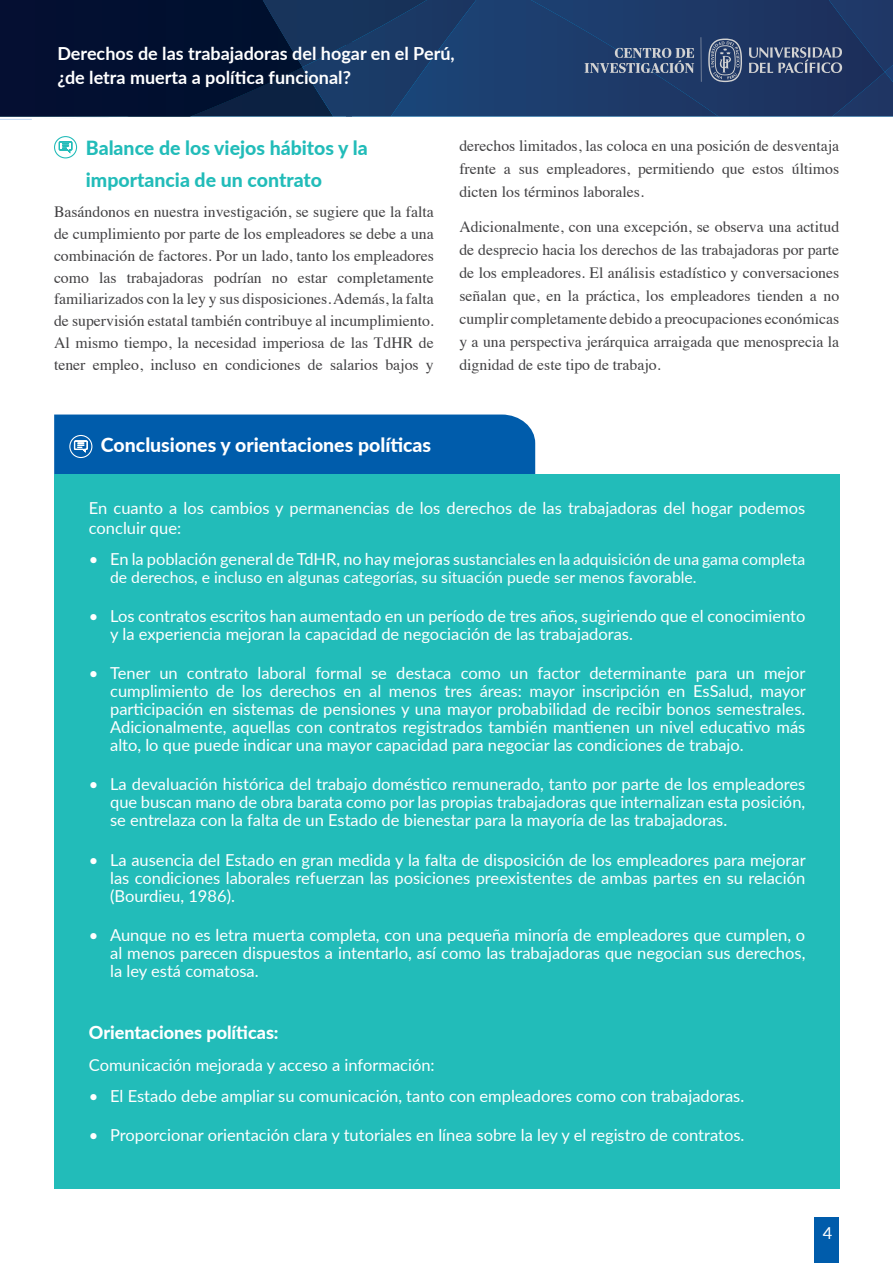
<style>
.page{position:relative;width:893px;height:1263px;background:#fff}
.page>*{position:absolute;margin:0;border:0;box-sizing:border-box;transform-origin:0 0}
.t1{font:800 19.5px/32.2px "Lato";color:#22bcb9}
.t2{font:800 19.5px "Lato";color:#fff}
.t3{font:700 18px/24px "Lato";color:#fff}
.t4{font:800 18px "Lato";color:#fff}
.t5{font:16.5px/18px "Lato";color:#fff;text-align:justify}
.t6{font:15.75px/23px "Times";color:#414042;text-align:justify}
.t7{font:15.75px/18px "Lato";color:#fff}
.s1{font-size:16.5px}
</style>
<div class="page">
<div style="left:815px;top:1217px;width:24px;height:46px;background:#005cab"></div>
<svg style="left:0;top:0;width:893px;height:118px;background:#193159"></svg>
<div style="left:54px;top:136px;width:23px;height:22px;border:1px solid #22bcb9;border-radius:50%"></div>
<svg style="left:59px;top:141px;width:13px;height:12px"></svg>
<div style="left:54px;top:414px;width:481px;height:60px;background:#005cab"></div>
<div style="left:54px;top:474px;width:785px;height:714px;background:#22bcb9"></div>
<p class="t3" style="left:57px;top:41px;width:399px">Derechos de las trabajadoras del hogar en el Perú, ¿de letra muerta a política funcional?</p>
<p class="t1" style="left:86px;top:131px;width:283px">Balance de los viejos hábitos y la importancia de un contrato</p>
<p class="t6" style="left:54px;top:200px;width:381px;line-height:21.8px">Basándonos en nuestra investigación, se sugiere que la falta de cumplimiento por parte de los empleadores se debe a una combinación de factores. Por un lado, tanto los empleadores como las trabajadoras podrían no estar completamente familiarizados con la ley y sus disposiciones. Además, la falta de supervisión estatal también contribuye al incumplimiento.<br>Al mismo tiempo, la necesidad imperiosa de las TdHR de tener empleo, incluso en condiciones de salarios bajos y</p>
<p class="t2" style="left:101px;top:431px;width:332px">Conclusiones y orientaciones políticas</p>
<p class="t6" style="left:459px;top:133px;width:381px">derechos limitados, las coloca en una posición de desventaja frente a sus empleadores, permitiendo que estos últimos dicten los términos laborales.</p>
<p class="t6" style="left:459px;top:214px;width:381px">Adicionalmente, con una excepción, se observa una actitud de desprecio hacia los derechos de las trabajadoras por parte de los empleadores. El análisis estadístico y conversaciones señalan que, en la práctica, los empleadores tienden a no cumplir completamente debido a preocupaciones económicas y a una perspectiva jerárquica arraigada que menosprecia la dignidad de este tipo de trabajo.</p>
<p class="t5" style="left:89px;top:498px;width:718px;line-height:19.5px">En cuanto a los cambios y permanencias de los derechos de las trabajadoras del hogar podemos concluir que:</p>
<p class="t7" style="left:110px;top:549px;width:697px;text-indent:-21px"><span class="s1">• En la población general de TdHR, no hay mejoras</span> sustanciales en la adquisición de una gama completa de derechos, e incluso en algunas categorías, su situación puede ser menos favorable.</p>
<p class="t5" style="left:110px;top:606px;width:697px;text-indent:-21px">• Los contratos escritos han aumentado en un período de tres años, sugiriendo que el conocimiento y la experiencia mejoran la capacidad de negociación de las trabajadoras.</p>
<p class="t5" style="left:110px;top:663px;width:697px;text-indent:-21px">• Tener un contrato laboral formal se destaca como un factor determinante para un mejor cumplimiento de los derechos en al menos tres áreas: mayor inscripción en EsSalud, mayor participación en sistemas de pensiones y una mayor probabilidad de recibir bonos semestrales.<br>Adicionalmente, aquellas con contratos registrados también mantienen un nivel educativo más alto, lo que puede indicar una mayor capacidad para negociar las condiciones de trabajo.</p>
<p class="t5" style="left:110px;top:775px;width:697px;text-indent:-21px">• La devaluación histórica del trabajo doméstico remunerado, tanto por parte de los empleadores que buscan mano de obra barata como por las propias trabajadoras que internalizan esta posición, se entrelaza con la falta de un Estado de bienestar para la mayoría de las trabajadoras.</p>
<p class="t5" style="left:110px;top:850px;width:697px;text-indent:-21px">• La ausencia del Estado en gran medida y la falta de disposición de los empleadores para mejorar las condiciones laborales refuerzan las posiciones preexistentes de ambas partes en su relación (Bourdieu, 1986).</p>
<p class="t5" style="left:110px;top:925px;width:697px;text-indent:-21px">• Aunque no es letra muerta completa, con una pequeña minoría de empleadores que cumplen, o al menos parecen dispuestos a intentarlo, así como las trabajadoras que negocian sus derechos, la ley está comatosa.</p>
<p class="t4" style="left:89px;top:1019px;width:191px">Orientaciones políticas:</p>
<p class="t5" style="left:89px;top:1055px;width:347px">Comunicación mejorada y acceso a información:</p>
<p class="t5" style="left:89px;top:1086px;width:657px">• El Estado debe ampliar su comunicación, tanto con empleadores como con trabajadoras.</p>
<p class="t5" style="left:89px;top:1125px;width:657px">• Proporcionar orientación clara y tutoriales en línea sobre la ley y el registro de contratos.</p>
<p class="t5" style="left:823px;top:1223px;width:11px">4</p>
</div>
